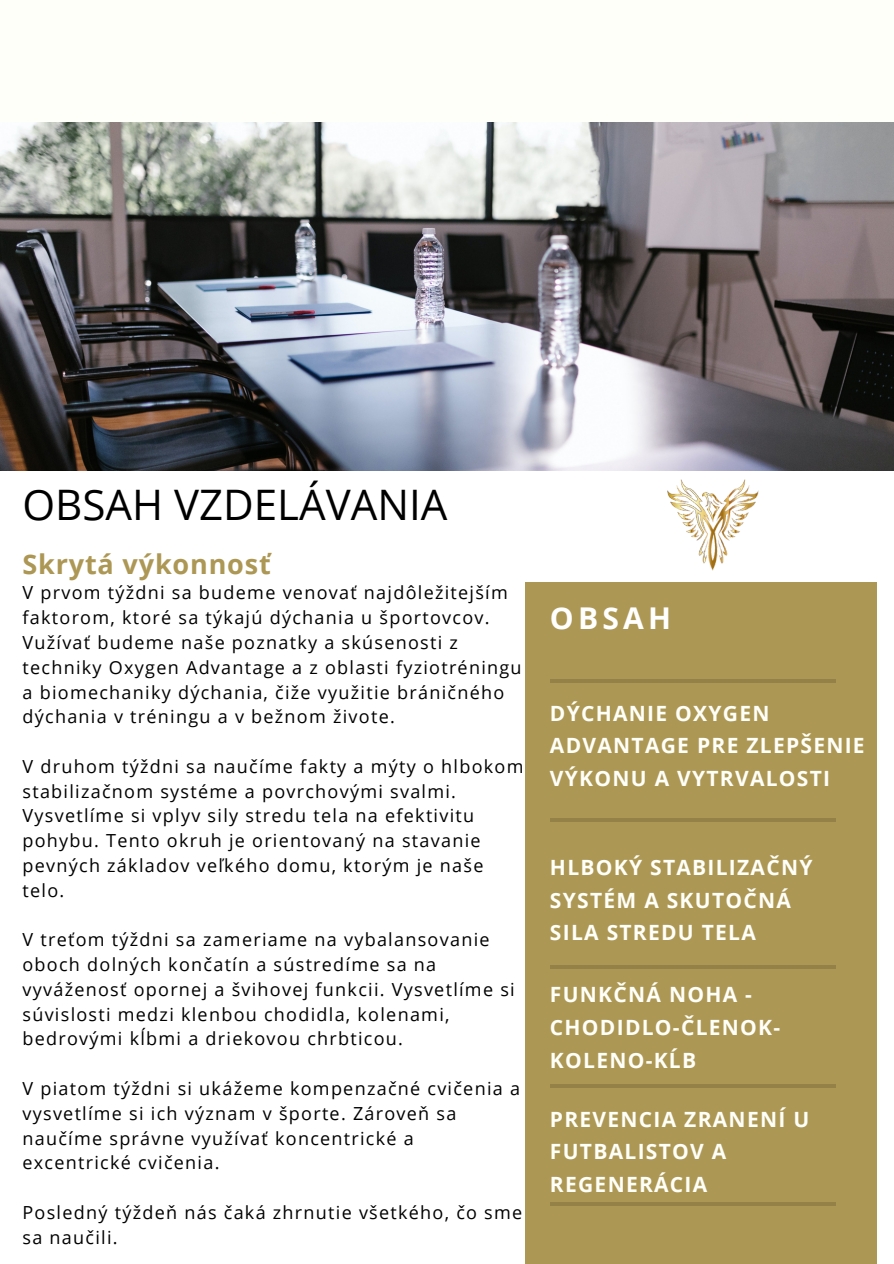
<style>
.page{position:relative;width:894px;height:1264px;background:#fff}
.page>*{position:absolute;margin:0;border:0;box-sizing:border-box;transform-origin:0 0}
.t1{font:42px "Open Sans";color:#000}
.t2{font:700 30px "Open Sans";letter-spacing:.14em;color:#fff}
.t3{font:700 27px "Open Sans";letter-spacing:.03em;color:#ad9754}
.t4{font:700 21px/32.7px "Open Sans";letter-spacing:.06em;color:#fffff9}
.t5{font:18px/24.8px "Open Sans";letter-spacing:.07em;color:#000}
</style>
<div class="page">
<div style="left:525px;top:582px;width:351px;height:681px;background:#ad9754"></div>
<hr style="left:550px;top:818px;width:285px;height:4px;background:#938147">
<hr style="left:550px;top:965px;width:285px;height:3px;background:#000">
<hr style="left:550px;top:1084px;width:285px;height:3px;background:#000">
<hr style="left:550px;top:1202px;width:285px;height:4px;background:#938147">
<hr style="left:550px;top:679px;width:285px;height:3px;background:#000">
<div style="left:0;top:0;width:893px;height:123px;background:#fffff9"></div>
<img style="left:0;top:122px;width:893px;height:348px">
<img style="left:667px;top:479px;width:91px;height:91px">
<p class="t1" style="left:22px;top:475px;width:426px">OBSAH VZDELÁVANIA</p>
<p class="t3" style="left:22px;top:545px;width:250px">Skrytá výkonnosť</p>
<p class="t5" style="left:22px;top:580px;width:500px">V prvom týždni sa budeme venovať najdôležitejším faktorom, ktoré sa týkajú dýchania u športovcov.<br>Vužívať budeme naše poznatky a skúsenosti z techniky Oxygen Advantage a z oblasti fyziotréningu a biomechaniky dýchania, čiže využitie bráničného dýchania v tréningu a v bežnom živote.</p>
<p class="t5" style="left:22px;top:753px;width:502px">V druhom týždni sa naučíme fakty a mýty o hlbokom stabilizačnom systéme a povrchovými svalmi.<br>Vysvetlíme si vplyv sily stredu tela na efektivitu pohybu. Tento okruh je orientovaný na stavanie pevných základov veľkého domu, ktorým je naše telo.</p>
<p class="t5" style="left:22px;top:927px;width:493px">V treťom týždni sa zameriame na vybalansovanie oboch dolných končatín a sústredíme sa na vyváženosť opornej a švihovej funkcii. Vysvetlíme si súvislosti medzi klenbou chodidla, kolenami, bedrovými kĺbmi a driekovou chrbticou.</p>
<p class="t5" style="left:22px;top:1075px;width:499px">V piatom týždni si ukážeme kompenzačné cvičenia a vysvetlíme si ich význam v športe. Zároveň sa naučíme správne využívať koncentrické a excentrické cvičenia.</p>
<p class="t5" style="left:22px;top:1199px;width:501px">Posledný týždeň nás čaká zhrnutie všetkého, čo sme sa naučili.</p>
<p class="t2" style="left:550px;top:596px;width:123px">OBSAH</p>
<p class="t4" style="left:550px;top:696px;width:316px">DÝCHANIE OXYGEN<br>ADVANTAGE PRE ZLEPŠENIE<br>VÝKONU A VYTRVALOSTI</p>
<p class="t4" style="left:550px;top:850px;width:264px">HLBOKÝ STABILIZAČNÝ<br>SYSTÉM A SKUTOČNÁ<br>SILA STREDU TELA</p>
<p class="t4" style="left:550px;top:977px;width:231px">FUNKČNÁ NOHA -<br>CHODIDLO-ČLENOK-<br>KOLENO-KĹB</p>
<p class="t4" style="left:550px;top:1102px;width:261px">PREVENCIA ZRANENÍ U<br>FUTBALISTOV A</p>
<p class="t4" style="left:550px;top:1167px;width:159px">REGENERÁCIA</p>
</div>
